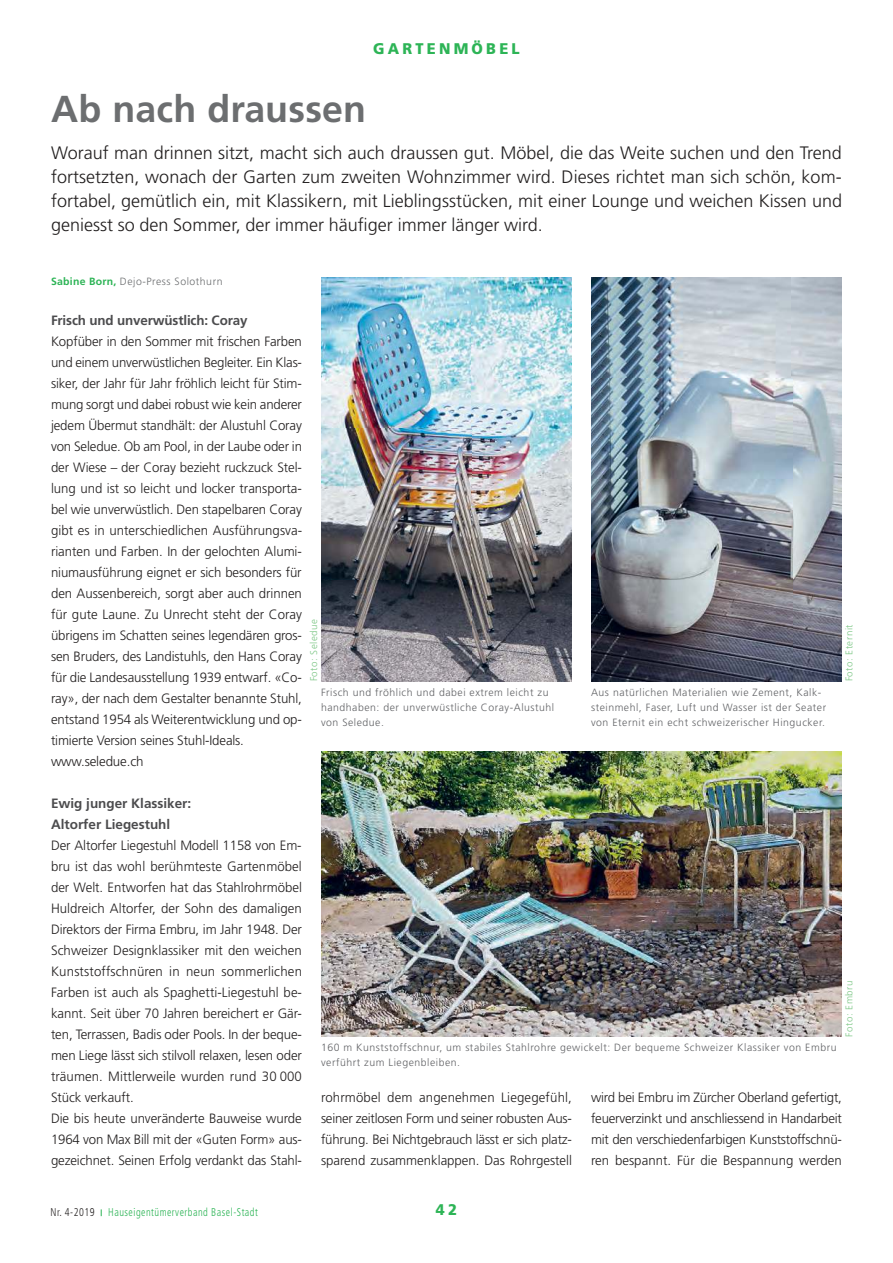
<style>
.page{position:relative;width:893px;height:1263px;background:#fff}
.page>*{position:absolute;margin:0;border:0;box-sizing:border-box;transform-origin:0 0}
.t1{font:700 37.5px "Frutiger LT Std";letter-spacing:.005em;color:#6c6e70}
.t2{font:300 18px/24px "Frutiger LT Std";color:#221f1f;text-align:justify}
.t3{font:900 15.45px "Frutiger LT Std";letter-spacing:.22em;color:#2db456;scale:.95 1}
.t4{font:300 13.5px/21px "Frutiger LT Std";letter-spacing:-.01em;color:#221f1f}
.t5{font:700 13.5px/21px "Frutiger LT Std";color:#4c4c4e}
.t6{font:300 condensed 11.25px "Frutiger LT Std";letter-spacing:.05em;color:#2db456;scale:.9 1}
.t7{font:300 10.5px/15px "Frutiger LT Std";letter-spacing:.05em;color:#626366}
.t8{font:300 10.5px "Frutiger LT Std";letter-spacing:.05em;color:#6c6e70}
.t9{font:300 9.75px "Frutiger LT Std";letter-spacing:.05em;color:#7cc685}
.s1{font-weight:700;color:#2db456}
.s2{color:#221f1f}
</style>
<div class="page">
<img style="left:321px;top:277px;width:251px;height:404px">
<img style="left:591px;top:277px;width:251px;height:404px">
<img style="left:321px;top:752px;width:521px;height:284px">
<p class="t3" style="left:373px;top:39px;width:156px">GARTENMÖBEL</p>
<h1 class="t1" style="left:51px;top:93px;width:317px">Ab nach draussen</h1>
<p class="t2" style="left:51px;top:142px;width:792px">Worauf man drinnen sitzt, macht sich auch draussen gut. Möbel, die das Weite suchen und den Trend fortsetzten, wonach der Garten zum zweiten Wohnzimmer wird. Dieses richtet man sich schön, kom&shy;fortabel, gemütlich ein, mit Klassikern, mit Lieblingsstücken, mit einer Lounge und weichen Kissen und geniesst so den Sommer, der immer häufiger immer länger wird.</p>
<p class="t8" style="left:51px;top:276px;width:173px"><span class="s1">Sabine Born,</span> Dejo-Press Solothurn</p>
<p class="t5" style="left:51px;top:310px;width:198px">Frisch und unverwüstlich: Coray</p>
<p class="t4" style="left:51px;top:331px;width:253px">Kopfüber in den Sommer mit frischen Farben und einem unverwüstlichen Begleiter. Ein Klas&shy;siker, der Jahr für Jahr fröhlich leicht für Stim&shy;mung sorgt und dabei robust wie kein anderer jedem Übermut standhält: der Alustuhl Coray von Seledue. Ob am Pool, in der Laube oder in der Wiese – der Coray bezieht ruckzuck Stel&shy;lung und ist so leicht und locker transporta&shy;bel wie unverwüstlich. Den stapelbaren Coray gibt es in unterschiedlichen Ausführungsva&shy;rianten und Farben. In der gelochten Alumi&shy;niumausführung eignet er sich besonders für den Aussenbereich, sorgt aber auch drinnen für gute Laune. Zu Unrecht steht der Coray übrigens im Schatten seines legendären gros&shy;sen Bruders, des Landistuhls, den Hans Coray für die Landesausstellung 1939 entwarf. «Co&shy;ray», der nach dem Gestalter benannte Stuhl, entstand 1954 als Weiterentwicklung und op&shy;timierte Version seines Stuhl-Ideals. www.seledue.ch</p>
<p class="t5" style="left:51px;top:793px;width:142px">Ewig junger Klassiker:<br>Altorfer Liegestuhl</p>
<p class="t4" style="left:51px;top:835px;width:253px">Der Altorfer Liegestuhl Modell 1158 von Em&shy;bru ist das wohl berühmteste Gartenmöbel der Welt. Entworfen hat das Stahlrohrmöbel Huldreich Altorfer, der Sohn des damaligen Direktors der Firma Embru, im Jahr 1948. Der Schweizer Designklassiker mit den weichen Kunststoffschnüren in neun sommerlichen Farben ist auch als Spaghetti-Liegestuhl be&shy;kannt. Seit über 70 Jahren bereichert er Gär&shy;ten, Terrassen, Badis oder Pools. In der beque&shy;men Liege lässt sich stilvoll relaxen, lesen oder träumen. Mittlerweile wurden rund 30 000<br>Stück verkauft.<br>Die bis heute unveränderte Bauweise wurde 1964 von Max Bill mit der «Guten Form» aus&shy;gezeichnet. Seinen Erfolg verdankt das Stahl-</p>
<p class="t9" style="left:309px;top:681px;width:64px;rotate:-90deg">Foto: Seledue</p>
<p class="t9" style="left:844px;top:681px;width:58px;rotate:-90deg">Foto: Eternit</p>
<p class="t7" style="left:321px;top:685px;width:235px">Frisch und fröhlich und dabei extrem leicht zu handhaben: der unverwüstliche Coray-Alustuhl von Seledue.</p>
<p class="t7" style="left:591px;top:685px;width:237px">Aus natürlichen Materialien wie Zement, Kalk&shy;steinmehl, Faser, Luft und Wasser ist der Seater von Eternit ein echt schweizerischer Hingucker.</p>
<p class="t9" style="left:844px;top:1036px;width:57px;rotate:-90deg">Foto: Embru</p>
<p class="t7" style="left:321px;top:1040px;width:517px">160 m Kunststoffschnur, um stabiles Stahlrohre gewickelt: Der bequeme Schweizer Klassiker von Embru verführt zum Liegenbleiben.</p>
<p class="t4" style="left:321px;top:1087px;width:252px;text-align:justify">rohrmöbel dem angenehmen Liegegefühl, seiner zeitlosen Form und seiner robusten Aus&shy;führung. Bei Nichtgebrauch lässt er sich platz&shy;sparend zusammenklappen. Das Rohrgestell</p>
<p class="t4" style="left:591px;top:1087px;width:252px;text-align:justify">wird bei Embru im Zürcher Oberland gefertigt, feuerverzinkt und anschliessend in Handarbeit mit den verschiedenfarbigen Kunststoffschnü&shy;ren bespannt. Für die Bespannung werden</p>
<p class="t6" style="left:51px;top:1208px;width:232px"><span class="s2">Nr. 4-2019</span> Hauseigentümerverband Basel-Stadt</p>
<p class="t3" style="left:436px;top:1200px;width:24px">42</p>
</div>
